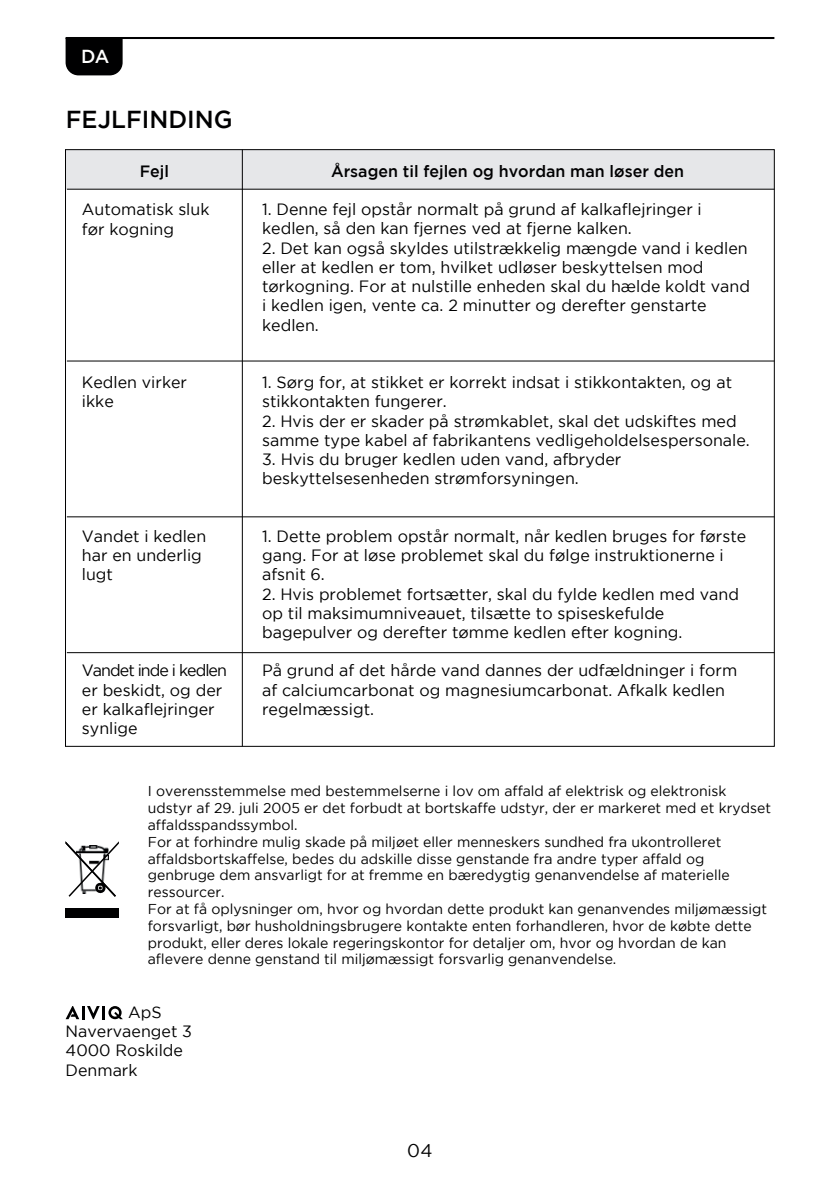
<style>
.page{position:relative;width:840px;height:1191px;background:#fff}
.page>*{position:absolute;margin:0;border:0;box-sizing:border-box;transform-origin:0 0}
.t1{font:500 24.4px "Gotham";color:#000001}
.t2{font:500 18.8px "Gotham";color:#fff}
.t3{font:18.4px "Gotham";color:#000001}
.t4{font:16.4px/19.2px "Gotham";color:#000001}
.t5{font:500 16.4px "Gotham";color:#000001}
.t6{font:14.2px/16.8px "Gotham";color:#000001}
</style>
<div class="page">
<hr style="left:66px;top:37px;width:708px;height:2px;background:#000001">
<div style="left:66px;top:39px;width:56px;height:36px;background:#000001"></div>
<div style="left:65px;top:150px;width:709px;height:39px;background:#e6e7e9"></div>
<hr style="left:67px;top:189px;width:707px;height:1px;background:#000001">
<hr style="left:67px;top:360px;width:707px;height:1px;background:#000001">
<hr style="left:67px;top:516px;width:707px;height:1px;background:#000001">
<hr style="left:67px;top:652px;width:707px;height:1px;background:#000001">
<hr style="left:242px;top:150px;width:1px;height:596px;background:#000001">
<svg style="left:66px;top:1006px;width:57px;height:13px"></svg>
<svg style="left:65px;top:841px;width:54px;height:55px"></svg>
<div style="left:65px;top:908px;width:54px;height:10px;background:#000001"></div>
<p class="t2" style="left:81px;top:46px;width:30px">DA</p>
<h1 class="t1" style="left:66px;top:106px;width:168px">FEJLFINDING</h1>
<p class="t5" style="left:140px;top:162px;width:31px">Fejl</p>
<p class="t4" style="left:82px;top:200px;width:129px">Automatisk sluk før kogning</p>
<p class="t4" style="left:82px;top:372px;width:107px">Kedlen virker ikke</p>
<p class="t4" style="left:82px;top:526px;width:126px">Vandet i kedlen har en underlig lugt</p>
<p class="t4" style="left:82px;top:660px;width:146px">Vandet inde i kedlen er beskidt, og der er kalkaflejringer synlige</p>
<p class="t5" style="left:331px;top:162px;width:354px">Årsagen til fejlen og hvordan man løser den</p>
<p class="t4" style="left:262px;top:200px;width:441px">1. Denne fejl opstår normalt på grund af kalkaflejringer i kedlen, så den kan fjernes ved at fjerne kalken.</p>
<p class="t4" style="left:262px;top:238px;width:489px">2. Det kan også skyldes utilstrækkelig mængde vand i kedlen eller at kedlen er tom, hvilket udløser beskyttelsen mod tørkogning. For at nulstille enheden skal du hælde koldt vand i kedlen igen, vente ca. 2 minutter og derefter genstarte kedlen.</p>
<p class="t4" style="left:262px;top:372px;width:471px">1. Sørg for, at stikket er korrekt indsat i stikkontakten, og at stikkontakten fungerer.</p>
<p class="t4" style="left:262px;top:411px;width:489px">2. Hvis der er skader på strømkablet, skal det udskiftes med samme type kabel af fabrikantens vedligeholdelsespersonale.</p>
<p class="t4" style="left:262px;top:449px;width:360px">3. Hvis du bruger kedlen uden vand, afbryder beskyttelsesenheden strømforsyningen.</p>
<p class="t4" style="left:262px;top:526px;width:485px">1. Dette problem opstår normalt, når kedlen bruges for første gang. For at løse problemet skal du følge instruktionerne i afsnit 6.</p>
<p class="t4" style="left:262px;top:584px;width:478px">2. Hvis problemet fortsætter, skal du fylde kedlen med vand op til maksimumniveauet, tilsætte to spiseskefulde bagepulver og derefter tømme kedlen efter kogning.</p>
<p class="t4" style="left:262px;top:660px;width:476px">På grund af det hårde vand dannes der udfældninger i form af calciumcarbonat og magnesiumcarbonat. Afkalk kedlen regelmæssigt.</p>
<p class="t6" style="left:148px;top:782px;width:624px">I overensstemmelse med bestemmelserne i lov om affald af elektrisk og elektronisk udstyr af 29. juli 2005 er det forbudt at bortskaffe udstyr, der er markeret med et krydset affaldsspandssymbol.<br>For at forhindre mulig skade på miljøet eller menneskers sundhed fra ukontrolleret affaldsbortskaffelse, bedes du adskille disse genstande fra andre typer affald og genbruge dem ansvarligt for at fremme en bæredygtig genanvendelse af materielle ressourcer.<br>For at få oplysninger om, hvor og hvordan dette produkt kan genanvendes miljømæssigt forsvarligt, bør husholdningsbrugere kontakte enten forhandleren, hvor de købte dette produkt, eller deres lokale regeringskontor for detaljer om, hvor og hvordan de kan aflevere denne genstand til miljømæssigt forsvarlig genanvendelse.</p>
<p class="t4" style="left:66px;top:1002px;width:128px;text-indent:62px">ApS<br>Navervaenget 3<br>4000 Roskilde<br>Denmark</p>
<p class="t3" style="left:407px;top:1140px;width:27px">04</p>
</div>
